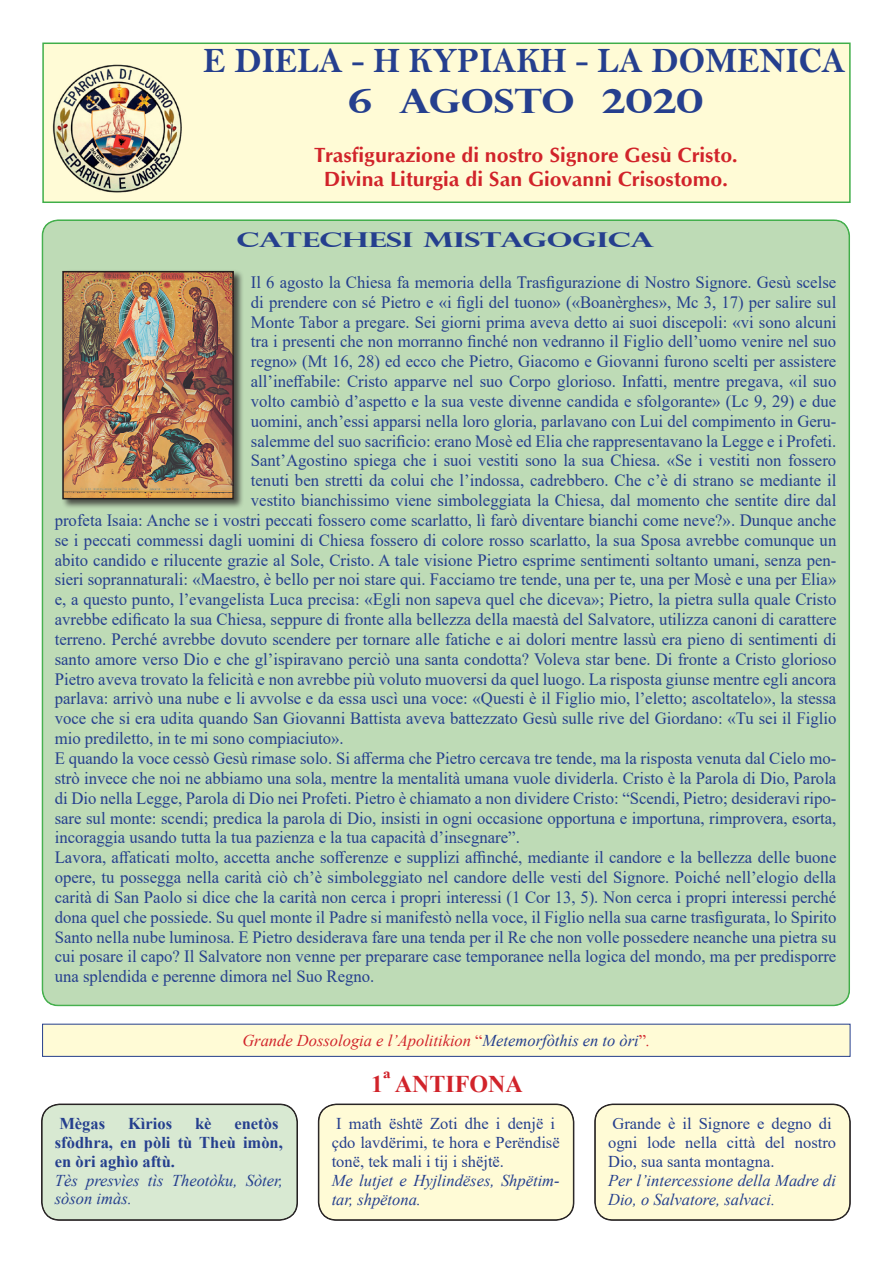
<style>
.page{position:relative;width:893px;height:1263px;background:#fff}
.page>*{position:absolute;margin:0;border:0;box-sizing:border-box;transform-origin:0 0}
.t1{font:36px "Bell MT Bold";color:#253f8e;scale:.95 1}
.Body_Text_Indent{font:700 33.6px "Perpetua Titling";color:#253f8e;scale:1.2 1}
.Normale{font:700 24px "Times New Roman";color:#d1232a}
.t2{font:700 21px "Optimum";color:#d1232a}
.No_Spacing{font:700 20.55px "Perpetua Titling";letter-spacing:-.01em;color:#253f8e;scale:1.52 1}
.t3{font:17.25px/19.8px "Times New Roman";color:#253f8e;text-align:justify}
.t4{font:16.5px/18.9px "Times New Roman";color:#253f8e}
.t5{font:italic 16.5px/19px "Times New Roman";color:#253f8e}
.t6{font:700 16.5px/18.9px "Times New Roman";color:#253f8e}
.t7{font:italic 16.5px "Times New Roman";color:#d1232a}
.s1{font-style:normal}
.s2{color:#253f8e}
</style>
<div class="page">
<div style="left:43px;top:220px;width:806px;height:785px;background:#bedbb6;border-radius:16px"></div>
<div style="left:42px;top:43px;width:809px;height:160px;background:#fffbd6;border:2px solid #40ae49"></div>
<img style="left:52px;top:64px;width:130px;height:129px">
<div style="left:43px;top:1024px;width:807px;height:32px;background:#fffbd6"></div>
<div style="left:42px;top:1024px;width:808px;height:33px;border:1px solid #253f8e"></div>
<div style="left:42px;top:1104px;width:255px;height:116px;background:#d8e9d2;border-radius:18px"></div>
<div style="left:42px;top:1104px;width:255px;height:116px;border:1px solid #231f20;border-radius:18px"></div>
<div style="left:319px;top:1104px;width:255px;height:116px;background:#fffbd6;border-radius:18px"></div>
<div style="left:319px;top:1104px;width:254px;height:116px;border:1px solid #231f20;border-radius:18px"></div>
<div style="left:595px;top:1104px;width:255px;height:116px;background:#fffbd6;border-radius:18px"></div>
<div style="left:595px;top:1104px;width:255px;height:116px;border:1px solid #231f20;border-radius:18px"></div>
<div style="left:61px;top:269px;width:183px;height:240px;background:#231f20;opacity:.75"></div>
<img style="left:65px;top:274px;width:166px;height:222px">
<div style="left:62px;top:271px;width:172px;height:228px;border:2px solid #231f20"></div>
<p class="t1" style="left:203px;top:39px;width:678px">E DIELA - H KYPIAKH - LA DOMENICA</p>
<p class="Body_Text_Indent" style="left:348px;top:80px;width:298px">6 AGOSTO 2020</p>
<p class="t2" style="left:314px;top:142px;width:425px">Trasfigurazione di nostro Signore Gesù Cristo.</p>
<p class="t2" style="left:324px;top:167px;width:405px">Divina Liturgia di San Giovanni Crisostomo.</p>
<p class="No_Spacing" style="left:236px;top:227px;width:277px">CATECHESI MISTAGOGICA</p>
<p class="t3" style="left:251px;top:272px;width:587px">Il 6 agosto la Chiesa fa memoria della Trasfigurazione di Nostro Signore. Gesù scelse di prendere con sé Pietro e «i figli del tuono» («Boanèrghes», Mc 3, 17) per salire sul Monte Tabor a pregare. Sei giorni prima aveva detto ai suoi discepoli: «vi sono alcuni tra i presenti che non morranno finché non vedranno il Figlio dell’uomo venire nel suo regno» (Mt 16, 28) ed ecco che Pietro, Giacomo e Giovanni furono scelti per assistere all’ineffabile: Cristo apparve nel suo Corpo glorioso. Infatti, mentre pregava, «il suo volto cambiò d’aspetto e la sua veste divenne candida e sfolgorante» (Lc 9, 29) e due uomini, anch’essi apparsi nella loro gloria, parlavano con Lui del compimento in Geru&shy;salemme del suo sacrificio: erano Mosè ed Elia che rappresentavano la Legge e i Profeti.</p>
<p class="t3" style="left:251px;top:450px;width:587px">Sant’Agostino spiega che i suoi vestiti sono la sua Chiesa. «Se i vestiti non fossero</p>
<p class="t3" style="left:251px;top:470px;width:587px">tenuti ben stretti da colui che l’indossa, cadrebbero. Che c’è di strano se mediante il</p>
<p class="t3" style="left:251px;top:490px;width:587px">vestito bianchissimo viene simboleggiata la Chiesa, dal momento che sentite dire dal</p>
<p class="t3" style="left:55px;top:510px;width:783px">profeta Isaia: Anche se i vostri peccati fossero come scarlatto, lì farò diventare bianchi come neve?». Dunque anche</p>
<p class="t3" style="left:55px;top:529px;width:783px">se i peccati commessi dagli uomini di Chiesa fossero di colore rosso scarlatto, la sua Sposa avrebbe comunque un</p>
<p class="t3" style="left:55px;top:549px;width:783px">abito candido e rilucente grazie al Sole, Cristo. A tale visione Pietro esprime sentimenti soltanto umani, senza pen-</p>
<p class="t3" style="left:55px;top:569px;width:783px">sieri soprannaturali: «Maestro, è bello per noi stare qui. Facciamo tre tende, una per te, una per Mosè e una per Elia»</p>
<p class="t3" style="left:55px;top:589px;width:783px">e, a questo punto, l’evangelista Luca precisa: «Egli non sapeva quel che diceva»; Pietro, la pietra sulla quale Cristo</p>
<p class="t3" style="left:55px;top:609px;width:783px">avrebbe edificato la sua Chiesa, seppure di fronte alla bellezza della maestà del Salvatore, utilizza canoni di carattere</p>
<p class="t3" style="left:55px;top:629px;width:783px">terreno. Perché avrebbe dovuto scendere per tornare alle fatiche e ai dolori mentre lassù era pieno di sentimenti di</p>
<p class="t3" style="left:55px;top:649px;width:783px">santo amore verso Dio e che gl’ispiravano perciò una santa condotta? Voleva star bene. Di fronte a Cristo glorioso</p>
<p class="t3" style="left:55px;top:668px;width:783px">Pietro aveva trovato la felicità e non avrebbe più voluto muoversi da quel luogo. La risposta giunse mentre egli ancora</p>
<p class="t3" style="left:55px;top:688px;width:783px">parlava: arrivò una nube e li avvolse e da essa uscì una voce: «Questi è il Figlio mio, l’eletto; ascoltatelo», la stessa</p>
<p class="t3" style="left:55px;top:708px;width:783px">voce che si era udita quando San Giovanni Battista aveva battezzato Gesù sulle rive del Giordano: «Tu sei il Figlio</p>
<p class="t3" style="left:55px;top:728px;width:291px">mio prediletto, in te mi sono compiaciuto».</p>
<p class="t3" style="left:55px;top:748px;width:783px">E quando la voce cessò Gesù rimase solo. Si afferma che Pietro cercava tre tende, ma la risposta venuta dal Cielo mo&shy;strò invece che noi ne abbiamo una sola, mentre la mentalità umana vuole dividerla. Cristo è la Parola di Dio, Parola di Dio nella Legge, Parola di Dio nei Profeti. Pietro è chiamato a non dividere Cristo: “Scendi, Pietro; desideravi ripo&shy;sare sul monte: scendi; predica la parola di Dio, insisti in ogni occasione opportuna e importuna, rimprovera, esorta, incoraggia usando tutta la tua pazienza e la tua capacità d’insegnare”.</p>
<p class="t3" style="left:55px;top:847px;width:783px">Lavora, affaticati molto, accetta anche sofferenze e supplizi affinché, mediante il candore e la bellezza delle buone opere, tu possegga nella carità ciò ch’è simboleggiato nel candore delle vesti del Signore. Poiché nell’elogio della carità di San Paolo si dice che la carità non cerca i propri interessi (1 Cor 13, 5). Non cerca i propri interessi perché dona quel che possiede. Su quel monte il Padre si manifestò nella voce, il Figlio nella sua carne trasfigurata, lo Spirito Santo nella nube luminosa. E Pietro desiderava fare una tenda per il Re che non volle possedere neanche una pietra su cui posare il capo? Il Salvatore non venne per preparare case temporanee nella logica del mondo, ma per predisporre una splendida e perenne dimora nel Suo Regno.</p>
<p class="t7" style="left:242px;top:1029px;width:409px">Grande Dossologia e l’Apolitikion <span class="s1">“</span><span class="s2">Metemorfòthis en to òri</span><span class="s1">”</span>.</p>
<p class="Normale" style="left:371px;top:1067px;width:153px">1ª ANTIFONA</p>
<p class="t6" style="left:55px;top:1113px;width:229px;text-indent:180px">enetòs sfòdhra, en pòli tù Theù imòn, en òri aghìo aftù.</p>
<p class="t5" style="left:55px;top:1170px;width:230px">Tès presvìes tìs Theotòku, Sòter, sòson imàs.</p>
<p class="t6" style="left:59px;top:1113px;width:47px">Mègas</p>
<p class="t6" style="left:128px;top:1113px;width:46px">Kìrios</p>
<p class="t6" style="left:195px;top:1113px;width:18px">kè</p>
<p class="t4" style="left:332px;top:1113px;width:230px">I math është Zoti dhe i denjë i çdo lavdërimi, te hora e Perëndisë tonë, tek mali i tij i shëjtë.</p>
<p class="t5" style="left:332px;top:1170px;width:229px">Me lutjet e Hyjlindëses, Shpëtim&shy;tar, shpëtona.</p>
<p class="t4" style="left:608px;top:1113px;width:230px">Grande è il Signore e degno di ogni lode nella città del nostro<br>Dio, sua santa montagna.</p>
<p class="t5" style="left:608px;top:1170px;width:230px">Per l’intercessione della Madre di<br>Dio, o Salvatore, salvaci.</p>
</div>
